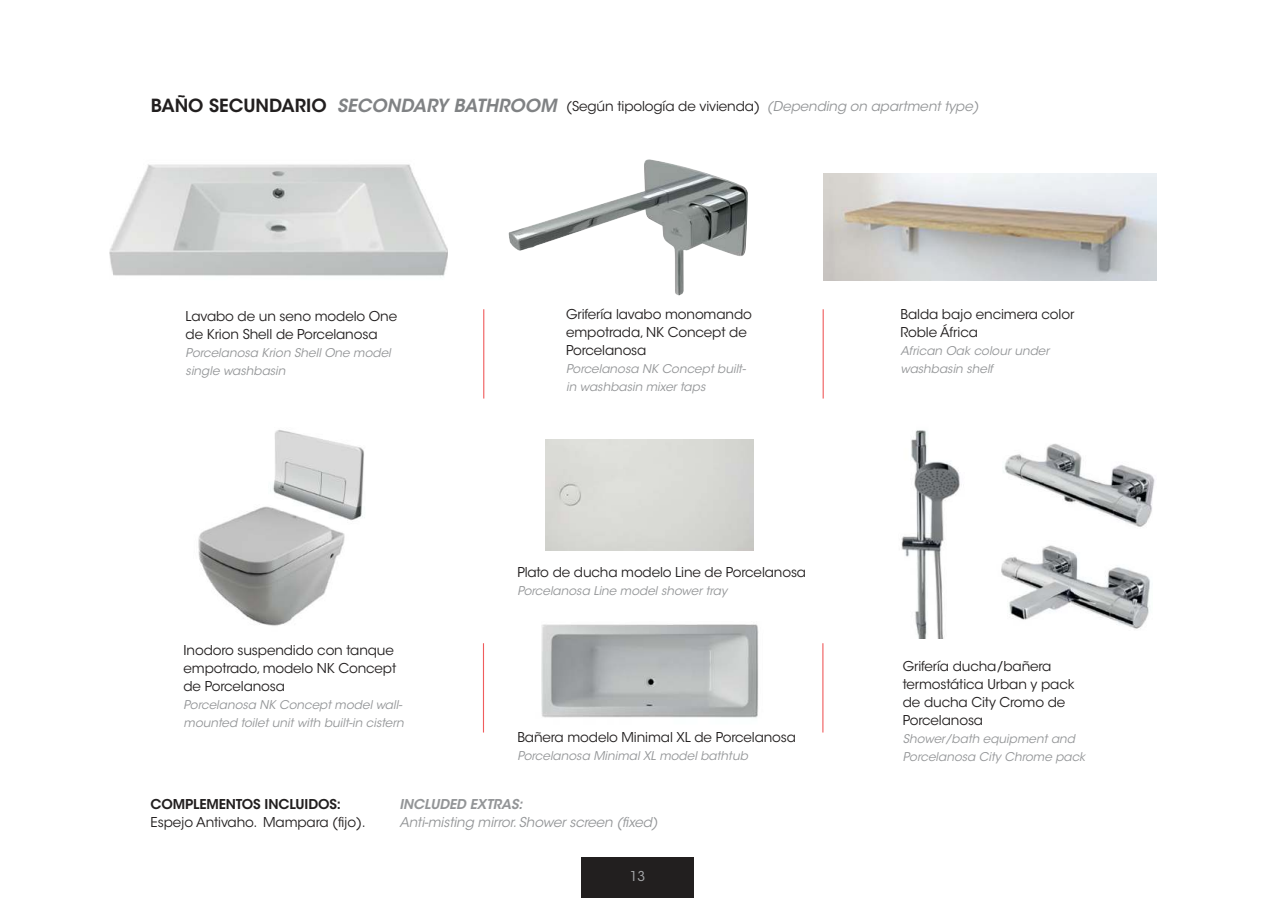
<style>
.page{position:relative;width:1269px;height:899px;background:#fff}
.page>*{position:absolute;margin:0;border:0;box-sizing:border-box;transform-origin:0 0}
.t1{font:italic 600 18px "ITC Avant Garde Std";color:#808284}
.t2{font:13.5px/18px "ITC Avant Garde Std";letter-spacing:-.01em;color:#221f1f}
.t3{font:italic 13.5px "ITC Avant Garde Std";letter-spacing:-.01em;color:#939597}
.t4{font:600 13.5px "ITC Avant Garde Std";letter-spacing:-.01em;color:#221f1f}
.t5{font:italic 600 13.5px "ITC Avant Garde Std";letter-spacing:-.01em;color:#939597}
.t6{font:13.5px "ITC Avant Garde Std";color:#a7a9ab}
.t7{font:italic 12px/18px "ITC Avant Garde Std";color:#939597}
.s1{font-style:normal;color:#221f1f}
.s2{font-style:italic;color:#939597}
</style>
<div class="page">
<div style="left:581px;top:857px;width:113px;height:40px;background:#221f1f"></div>
<img style="left:109px;top:164px;width:338px;height:112px">
<hr style="left:483px;top:309px;width:1px;height:90px;background:#f05c5d">
<hr style="left:823px;top:309px;width:1px;height:90px;background:#f05c5d">
<img style="left:508px;top:159px;width:240px;height:137px">
<img style="left:823px;top:173px;width:333px;height:108px">
<img style="left:275px;top:430px;width:89px;height:87px">
<img style="left:198px;top:475px;width:163px;height:151px">
<img style="left:545px;top:439px;width:209px;height:111px">
<img style="left:541px;top:624px;width:218px;height:94px">
<img style="left:1004px;top:443px;width:151px;height:84px">
<img style="left:1001px;top:545px;width:149px;height:84px">
<img style="left:901px;top:430px;width:59px;height:208px">
<hr style="left:483px;top:643px;width:1px;height:89px;background:#f05c5d">
<hr style="left:822px;top:643px;width:1px;height:89px;background:#f05c5d">
<h1 class="t1" style="left:151px;top:96px;width:407px"><span class="s1">BAÑO SECUNDARIO</span> SECONDARY BATHROOM</h1>
<p class="t2" style="left:566px;top:97px;width:414px">(Según tipología de vivienda) <span class="s2">(Depending on apartment type)</span></p>
<p class="t2" style="left:186px;top:307px;width:213px">Lavabo de un seno modelo One de Krion Shell de Porcelanosa</p>
<p class="t7" style="left:186px;top:345px;width:207px">Porcelanosa Krion Shell One model single washbasin</p>
<p class="t2" style="left:566px;top:306px;width:187px">Grifería lavabo monomando empotrada, NK Concept de<br>Porcelanosa</p>
<p class="t7" style="left:566px;top:361px;width:181px">Porcelanosa NK Concept built&shy;in washbasin mixer taps</p>
<p class="t2" style="left:900px;top:306px;width:175px">Balda bajo encimera color<br>Roble África</p>
<p class="t7" style="left:900px;top:343px;width:150px">African Oak colour under washbasin shelf</p>
<p class="t2" style="left:184px;top:641px;width:214px">Inodoro suspendido con tanque empotrado, modelo NK Concept de Porcelanosa</p>
<p class="t7" style="left:184px;top:697px;width:222px">Porcelanosa NK Concept model wall&shy;mounted toilet unit with built-in cistern</p>
<p class="t2" style="left:517px;top:563px;width:290px">Plato de ducha modelo Line de Porcelanosa</p>
<p class="t7" style="left:517px;top:583px;width:211px">Porcelanosa Line model shower tray</p>
<p class="t2" style="left:517px;top:728px;width:280px">Bañera modelo Minimal XL de Porcelanosa</p>
<p class="t7" style="left:517px;top:748px;width:232px">Porcelanosa Minimal XL model bathtub</p>
<p class="t4" style="left:151px;top:796px;width:192px">COMPLEMENTOS INCLUIDOS:</p>
<p class="t2" style="left:151px;top:813px;width:217px">Espejo Antivaho. Mampara (fijo).</p>
<p class="t5" style="left:399px;top:796px;width:125px">INCLUDED EXTRAS:</p>
<p class="t3" style="left:399px;top:816px;width:260px">Anti-misting mirror. Shower screen (fixed)</p>
<p class="t6" style="left:630px;top:868px;width:17px">13</p>
<p class="t2" style="left:903px;top:658px;width:173px">Grifería ducha/bañera termostática Urban y pack de ducha City Cromo de<br>Porcelanosa</p>
<p class="t7" style="left:903px;top:732px;width:184px">Shower/bath equipment and<br>Porcelanosa City Chrome pack</p>
</div>
